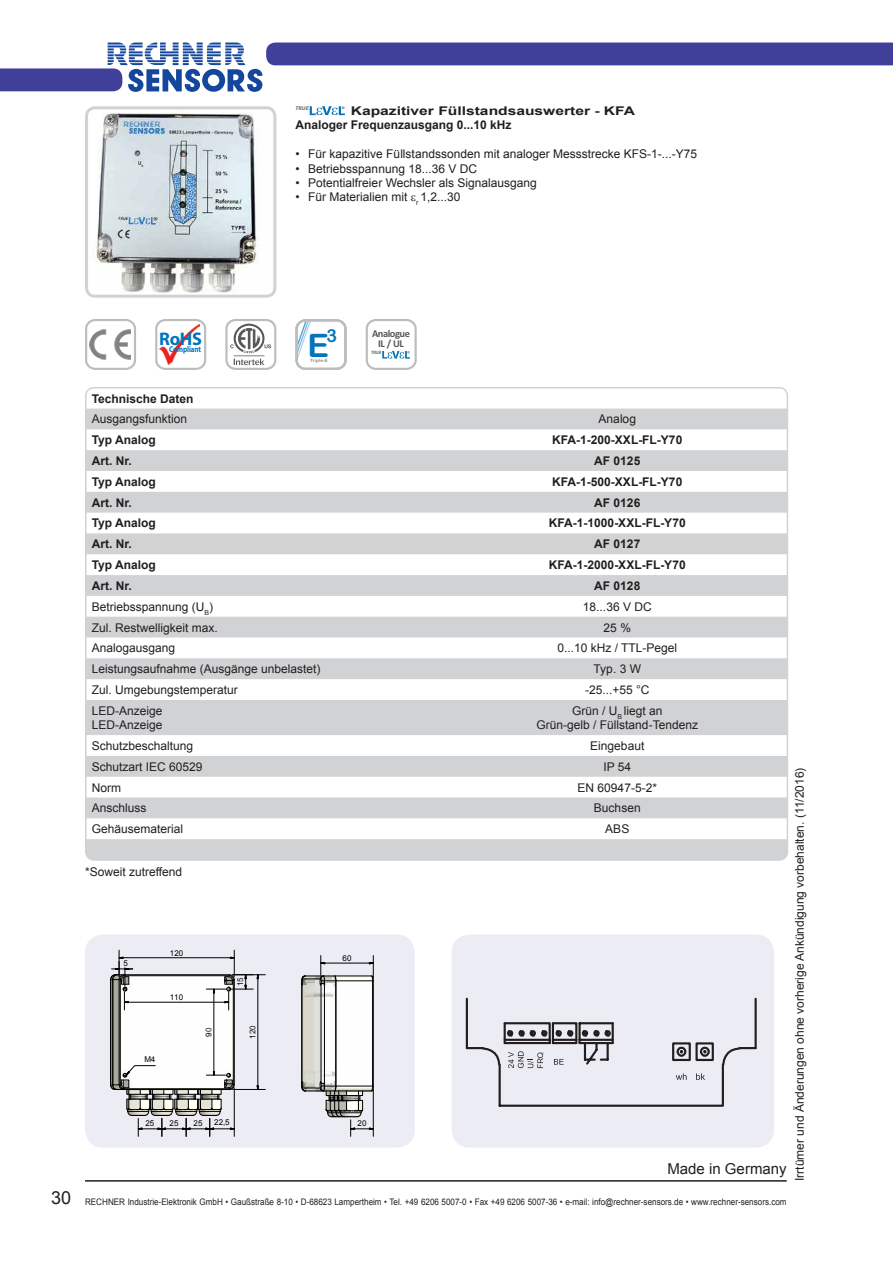
<style>
.page{position:relative;width:893px;height:1263px;background:#fff}
.page>*{position:absolute;margin:0;border:0;box-sizing:border-box;transform-origin:0 0}
.t1{font:32.25px "Arial Rounded MT Bold";color:#0374bc}
.t2{font:700 18.3px "Myriad Pro";color:#0374bc}
.t3{font:18px "Arial";color:#221e1f}
.t4{font:17.85px "Arial Rounded MT Bold";color:#0374bc}
.t5{font:15px "Arial";color:#221e1f}
.t6{font:12px/14.4px "Arial";color:#221e1f}
.t7{font:700 12px "Arial";color:#221e1f}
.t8{font:700 12px/14.4px "Arial";color:#221e1f;scale:1.3 1}
.t9{font:700 10.5px/10.5px "Calibri";letter-spacing:-.045em;color:#57585a;text-align:center}
.t10{font:9px "Arial";color:#221e1f;scale:.9 1}
.t11{font:700 8.4px "Myriad Pro";color:#0374bc;scale:.82 1}
.t12{font:8.25px "Myriad Pro";color:#4e5152;scale:1.05 1}
.t13{font:7.95px "Arial";letter-spacing:-.01em;color:#000}
.t14{font:7.95px "Arial";color:#221e1f}
.t15{font:7.05px "Myriad Pro";color:#4e5152;scale:.96 1}
.t16{font:italic 700 5.55px "Myriad Pro";color:#656969;scale:1.05 1}
.t17{font:italic 700 4.65px "Myriad Pro";color:#656969;scale:.96 1}
.t18{font:4.5px "Arial Rounded MT Bold";letter-spacing:.02em;color:#808284}
.s1{color:#221e1f}
.s2{color:#000}
</style>
<div class="page">
<hr style="left:85px;top:1180px;width:702px;height:1px;background:#221e1f">
<svg style="left:0;top:43px;width:893px;height:49px"></svg>
<div style="left:452px;top:935px;width:322px;height:213px;background:#ececf5;border-radius:18px"></div>
<div style="left:85px;top:935px;width:330px;height:213px;background:#ececf5;border-radius:18px"></div>
<hr style="left:233px;top:1089px;width:32px;height:1px;background:#000">
<hr style="left:233px;top:974px;width:32px;height:1px;background:#000">
<svg style="left:301px;top:955px;width:73px;height:181px"></svg>
<hr style="left:373px;top:1089px;width:1px;height:47px;background:#000">
<svg style="left:110px;top:950px;width:149px;height:186px"></svg>
<svg style="left:465px;top:997px;width:292px;height:110px"></svg>
<img style="left:89px;top:110px;width:183px;height:184px">
<div style="left:85px;top:106px;width:191px;height:192px;border:3px solid #d1d2d4;border-radius:9px"></div>
<svg style="left:310px;top:106px;width:35px;height:9px"></svg>
<svg style="left:296px;top:319px;width:51px;height:51px"></svg>
<div style="left:85px;top:319px;width:51px;height:51px;border:2px solid #bbbdbf;border-radius:9px"></div>
<svg style="left:90px;top:330px;width:41px;height:30px"></svg>
<div style="left:155px;top:319px;width:51px;height:51px;border:2px solid #bbbdbf;border-radius:9px"></div>
<img style="left:160px;top:325px;width:40px;height:39px">
<div style="left:366px;top:319px;width:51px;height:51px;border:2px solid #bbbdbf;border-radius:9px"></div>
<svg style="left:382px;top:351px;width:28px;height:8px"></svg>
<div style="left:225px;top:319px;width:51px;height:51px;border:2px solid #bbbdbf;border-radius:9px"></div>
<svg style="left:230px;top:324px;width:41px;height:41px"></svg>
<svg style="left:88px;top:408px;width:699px;height:450px;fill:#d1d2d4"></svg>
<div style="left:85px;top:387px;width:703px;height:474px;border:2px solid #d1d2d4;border-radius:9px"></div>
<p class="t8" style="left:296px;top:105px;width:263px;text-indent:55px">Kapazitiver Füllstandsauswerter - KFA<br>Analoger Frequenzausgang 0...10 kHz</p>
<p class="t6" style="left:296px;top:147px;width:403px">• Für kapazitive Füllstandssonden mit analoger Messstrecke KFS-1-...-Y75</p>
<p class="t6" style="left:296px;top:161px;width:183px">• Betriebsspannung 18...36 V DC</p>
<p class="t6" style="left:296px;top:176px;width:243px">• Potentialfreier Wechsler als Signalausgang</p>
<p class="t6" style="left:296px;top:190px;width:167px">• Für Materialien mit <sub>r</sub> 1,2...30</p>
<p class="t16" style="left:296px;top:105px;width:14px">TRUE</p>
<p class="t12" style="left:341px;top:104px;width:5px">®</p>
<h3 class="t3" style="left:51px;top:1191px;width:22px">30</h3>
<h1 class="t1" style="left:308px;top:334px;width:23px">E</h1>
<h3 class="t4" style="left:327px;top:329px;width:12px">3</h3>
<p class="t18" style="left:310px;top:358px;width:19px">Triple-E</p>
<h2 class="t2" style="left:159px;top:332px;width:44px">RoHS</h2>
<p class="t9" style="left:372px;top:329px;width:39px">Analogue<br>IL / UL</p>
<p class="t17" style="left:371px;top:350px;width:12px">TRUE</p>
<p class="t15" style="left:407px;top:349px;width:4px">®</p>
<p class="t11" style="left:169px;top:346px;width:41px">Compliant</p>
<p class="t7" style="left:92px;top:394px;width:103px">Technische Daten</p>
<p class="t6" style="left:92px;top:413px;width:97px">Ausgangsfunktion</p>
<p class="t6" style="left:599px;top:413px;width:39px">Analog</p>
<p class="t7" style="left:92px;top:435px;width:66px">Typ Analog</p>
<p class="t7" style="left:552px;top:435px;width:132px">KFA-1-200-XXL-FL-Y70</p>
<p class="t7" style="left:92px;top:456px;width:42px">Art. Nr.</p>
<p class="t7" style="left:594px;top:456px;width:48px">AF 0125</p>
<p class="t7" style="left:92px;top:477px;width:66px">Typ Analog</p>
<p class="t7" style="left:552px;top:477px;width:132px">KFA-1-500-XXL-FL-Y70</p>
<p class="t7" style="left:92px;top:498px;width:42px">Art. Nr.</p>
<p class="t7" style="left:594px;top:498px;width:48px">AF 0126</p>
<p class="t7" style="left:92px;top:519px;width:66px">Typ Analog</p>
<p class="t7" style="left:549px;top:519px;width:138px">KFA-1-1000-XXL-FL-Y70</p>
<p class="t7" style="left:92px;top:539px;width:42px">Art. Nr.</p>
<p class="t7" style="left:594px;top:539px;width:48px">AF 0127</p>
<p class="t7" style="left:92px;top:560px;width:66px">Typ Analog</p>
<p class="t7" style="left:549px;top:560px;width:138px">KFA-1-2000-XXL-FL-Y70</p>
<p class="t7" style="left:92px;top:581px;width:42px">Art. Nr.</p>
<p class="t7" style="left:594px;top:581px;width:48px">AF 0128</p>
<p class="t6" style="left:92px;top:600px;width:123px">Betriebsspannung (U<sub>B</sub>)</p>
<p class="t6" style="left:583px;top:600px;width:70px">18...36 V DC</p>
<p class="t6" style="left:92px;top:620px;width:128px">Zul. Restwelligkeit max.</p>
<p class="t6" style="left:604px;top:621px;width:29px">25 %</p>
<p class="t6" style="left:92px;top:642px;width:85px">Analogausgang</p>
<p class="t6" style="left:557px;top:642px;width:121px">0...10 kHz / TTL-Pegel</p>
<p class="t6" style="left:92px;top:663px;width:230px">Leistungsaufnahme (Ausgänge unbelastet)</p>
<p class="t6" style="left:594px;top:663px;width:49px">Typ. 3 W</p>
<p class="t6" style="left:92px;top:684px;width:148px">Zul. Umgebungstemperatur</p>
<p class="t6" style="left:585px;top:684px;width:66px">-25...+55 °C</p>
<p class="t6" style="left:92px;top:704px;width:72px">LED-Anzeige<br>LED-Anzeige</p>
<p class="t6" style="left:537px;top:704px;width:163px;text-align:center">Grün / U<sub>B</sub> liegt an<br>Grün-gelb / Füllstand-Tendenz</p>
<p class="t6" style="left:92px;top:740px;width:103px">Schutzbeschaltung</p>
<p class="t6" style="left:590px;top:740px;width:56px">Eingebaut</p>
<p class="t6" style="left:92px;top:760px;width:112px">Schutzart IEC 60529</p>
<p class="t6" style="left:603px;top:760px;width:29px">IP 54</p>
<p class="t6" style="left:92px;top:781px;width:31px">Norm</p>
<p class="t6" style="left:578px;top:781px;width:81px">EN 60947-5-2*</p>
<p class="t6" style="left:92px;top:802px;width:56px">Anschluss</p>
<p class="t6" style="left:594px;top:802px;width:48px">Buchsen</p>
<p class="t6" style="left:92px;top:823px;width:93px">Gehäusematerial</p>
<p class="t6" style="left:605px;top:823px;width:26px">ABS</p>
<p class="t6" style="left:794px;top:1181px;width:415px;rotate:-90deg">Irrtümer und Änderungen ohne vorherige Ankündigung vorbehalten. (11/2016)</p>
<p class="t6" style="left:85px;top:866px;width:99px">*Soweit zutreffend</p>
<p class="t13" style="left:170px;top:950px;width:15px">120</p>
<p class="t13" style="left:343px;top:955px;width:10px">60</p>
<p class="t13" style="left:123px;top:961px;width:6px">5</p>
<p class="t13" style="left:237px;top:986px;width:10px;rotate:-90deg">1<span class="s1">5</span></p>
<p class="t13" style="left:170px;top:994px;width:15px">110</p>
<p class="t13" style="left:206px;top:1037px;width:11px;rotate:-90deg">9<span class="s1">0</span></p>
<p class="t14" style="left:250px;top:1039px;width:15px;rotate:-90deg"><span class="s2">1</span>20</p>
<p class="t13" style="left:144px;top:1057px;width:13px">M4</p>
<p class="t13" style="left:146px;top:1120px;width:10px">25</p>
<p class="t13" style="left:170px;top:1120px;width:10px">25</p>
<p class="t13" style="left:193px;top:1120px;width:11px">25</p>
<p class="t13" style="left:214px;top:1119px;width:17px">22,5</p>
<p class="t13" style="left:357px;top:1120px;width:11px">20</p>
<p class="t5" style="left:667px;top:1163px;width:121px">Made in Germany</p>
<p class="t10" style="left:85px;top:1196px;width:781px">RECHNER Industrie-Elektronik GmbH • Gaußstraße 8-10 • D-68623 Lampertheim • Tel. +49 6206 5007-0 • Fax +49 6206 5007-36 • e-mail: info@rechner-sensors.de • www.rechner-sensors.com</p>
</div>
